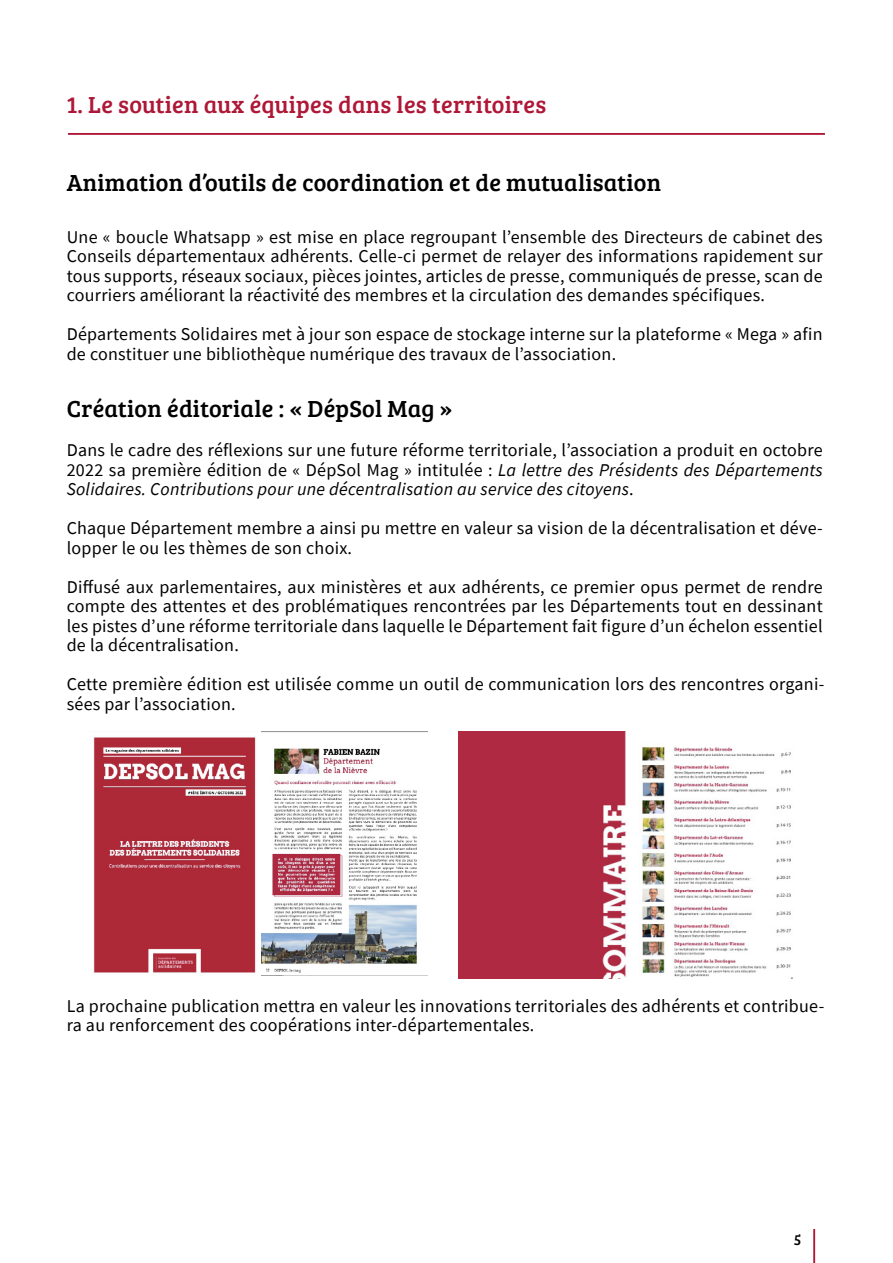
<style>
.page{position:relative;width:893px;height:1263px;background:#fff}
.page>*{position:absolute;margin:0;border:0;box-sizing:border-box;transform-origin:0 0}
.t1{font:24px "Bree Serif";letter-spacing:.01em;color:#000}
.t2{font:24px "Bree Serif";letter-spacing:.01em;color:#af1737}
.t3{font:18px/19.5px "Source Sans Pro";letter-spacing:.015em;color:#000}
.t4{font:15px "Bree Serif";color:#000}
.s1{font-style:italic}
</style>
<div class="page">
<hr style="left:813px;top:1229px;width:2px;height:34px;background:#af1737">
<hr style="left:68px;top:133px;width:757px;height:2px;background:#af1737">
<img style="left:93px;top:737px;width:163px;height:236px">
<img style="left:458px;top:732px;width:335px;height:246px">
<img style="left:261px;top:732px;width:166px;height:241px">
<h1 class="t2" style="left:66px;top:87px;width:481px">1. Le soutien aux équipes dans les territoires</h1>
<h1 class="t1" style="left:67px;top:165px;width:596px">Animation d’outils de coordination et de mutualisation</h1>
<p class="t3" style="left:67px;top:227px;width:758px;text-align:justify">Une « boucle Whatsapp » est mise en place regroupant l’ensemble des Directeurs de cabinet des Conseils départementaux adhérents. Celle-ci permet de relayer des informations rapidement sur tous supports, réseaux sociaux, pièces jointes, articles de presse, communiqués de presse, scan de courriers améliorant la réactivité des membres et la circulation des demandes spécifiques.</p>
<p class="t3" style="left:67px;top:324px;width:758px">Départements Solidaires met à jour son espace de stockage interne sur la plateforme « Mega » afin de constituer une bibliothèque numérique des travaux de l’association.</p>
<h1 class="t1" style="left:67px;top:391px;width:387px">Création éditoriale : « DépSol Mag »</h1>
<p class="t3" style="left:67px;top:440px;width:758px;text-align:justify">Dans le cadre des réflexions sur une future réforme territoriale, l’association a produit en octobre 2022 sa première édition de « DépSol Mag » intitulée : <span class="s1">La lettre des Présidents des Départements Solidaires. Contributions pour une décentralisation au service des citoyens</span>.</p>
<p class="t3" style="left:67px;top:518px;width:757px">Chaque Département membre a ainsi pu mettre en valeur sa vision de la décentralisation et déve&shy;lopper le ou les thèmes de son choix.</p>
<p class="t3" style="left:67px;top:577px;width:758px;text-align:justify">Diffusé aux parlementaires, aux ministères et aux adhérents, ce premier opus permet de rendre compte des attentes et des problématiques rencontrées par les Départements tout en dessinant les pistes d’une réforme territoriale dans laquelle le Département fait figure d’un échelon essentiel de la décentralisation.</p>
<p class="t3" style="left:67px;top:674px;width:759px">Cette première édition est utilisée comme un outil de communication lors des rencontres organi&shy;sées par l’association.</p>
<p class="t3" style="left:67px;top:996px;width:759px">La prochaine publication mettra en valeur les innovations territoriales des adhérents et contribue&shy;ra au renforcement des coopérations inter-départementales.</p>
<p class="t4" style="left:794px;top:1229px;width:9px">5</p>
</div>
